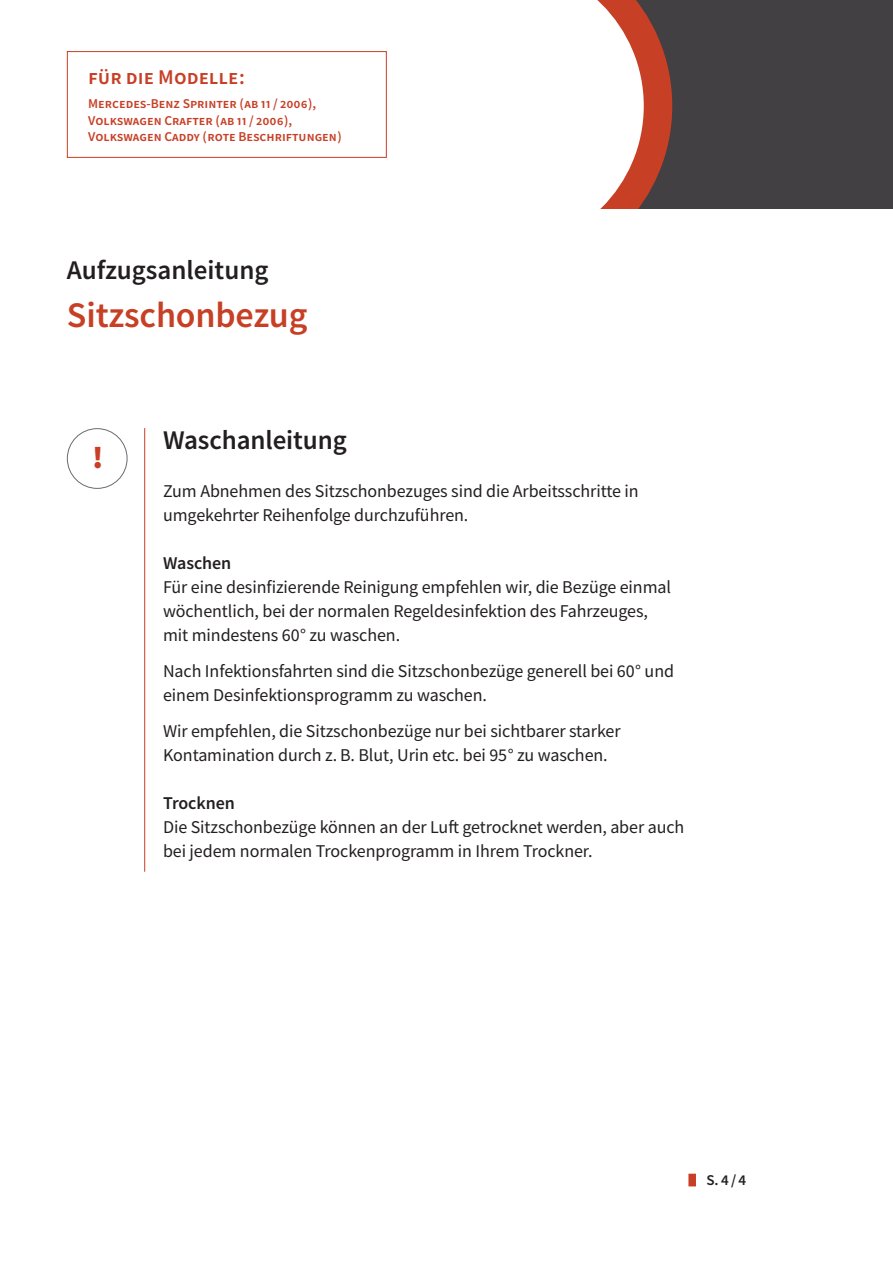
<style>
.page{position:relative;width:893px;height:1263px;background:#fff}
.page>*{position:absolute;margin:0;border:0;box-sizing:border-box;transform-origin:0 0}
.t1{font:600 36px "Source Sans Pro";color:#c73f25}
.t2{font:900 31.5px "Source Sans Pro";color:#c73f25}
.t3{font:600 27px "Source Sans Pro";color:#231f20}
.t4{font:600 21px "Source Sans Pro";color:#c73f25}
.t5{font:18px/24px "Source Sans Pro";letter-spacing:-.005em;color:#231f20}
.t6{font:600 18px "Source Sans Pro";color:#231f20}
.t7{font:600 15px "Source Sans Pro";color:#231f20}
.t8{font:600 13.5px "Source Sans Pro";color:#c73f25}
</style>
<div class="page">
<div style="left:688px;top:1174px;width:8px;height:12px;background:#c73f25"></div>
<div style="left:0;top:0;width:893px;height:209px;background:#424043"></div>
<svg style="left:534px;top:0;width:138px;height:209px;background:#e3c4be"></svg>
<div style="left:0;top:0;width:534px;height:209px;background:#fff"></div>
<div style="left:67px;top:428px;width:60px;height:61px;border:1px solid #6a6b72;border-radius:50%"></div>
<hr style="left:144px;top:428px;width:1px;height:444px;background:#c73f25">
<div style="left:67px;top:51px;width:320px;height:107px;border:1px solid #c73f25"></div>
<p class="t4" style="left:88px;top:63px;width:158px">für die Modelle:</p>
<p class="t8" style="left:88px;top:95px;width:229px">Mercedes-Benz Sprinter (ab 11 / 2006),</p>
<p class="t8" style="left:88px;top:111px;width:205px">Volkswagen Crafter (ab 11 / 2006),</p>
<p class="t8" style="left:88px;top:127px;width:255px">Volkswagen Caddy (rote Beschriftungen)</p>
<p class="t3" style="left:67px;top:252px;width:203px">Aufzugsanleitung</p>
<p class="t1" style="left:67px;top:292px;width:242px">Sitzschonbezug</p>
<p class="t2" style="left:92px;top:436px;width:13px">!</p>
<p class="t3" style="left:163px;top:422px;width:185px">Waschanleitung</p>
<p class="t5" style="left:163px;top:478px;width:477px">Zum Abnehmen des Sitzschonbezuges sind die Arbeitsschritte in umgekehrter Reihenfolge durchzuführen.</p>
<p class="t6" style="left:163px;top:551px;width:70px">Waschen</p>
<p class="t5" style="left:163px;top:574px;width:509px">Für eine desinfizierende Reinigung empfehlen wir, die Bezüge einmal wöchentlich, bei der normalen Regeldesinfektion des Fahrzeuges,</p>
<p class="t5" style="left:163px;top:622px;width:239px">mit mindestens 60° zu waschen.</p>
<p class="t5" style="left:163px;top:658px;width:512px">Nach Infektionsfahrten sind die Sitzschonbezüge generell bei 60° und einem Desinfektionsprogramm zu waschen.</p>
<p class="t5" style="left:163px;top:718px;width:459px">Wir empfehlen, die Sitzschonbezüge nur bei sichtbarer starker<br>Kontamination durch z. B. Blut, Urin etc. bei 95° zu waschen.</p>
<p class="t6" style="left:163px;top:791px;width:73px">Trocknen</p>
<p class="t5" style="left:163px;top:814px;width:523px">Die Sitzschonbezüge können an der Luft getrocknet werden, aber auch bei jedem normalen Trockenprogramm in Ihrem Trockner.</p>
<p class="t7" style="left:706px;top:1170px;width:41px">S.4/4</p>
</div>
